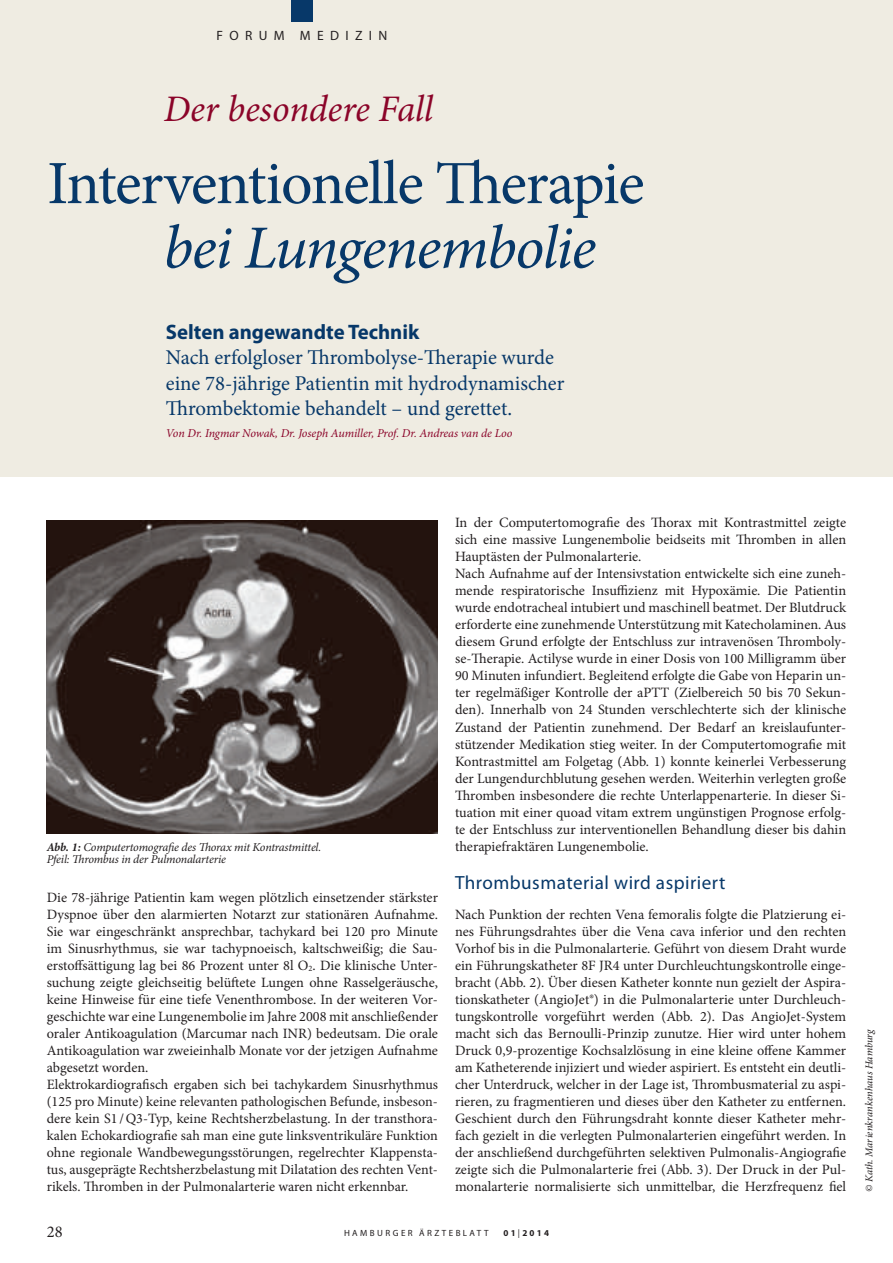
<style>
.page{position:relative;width:893px;height:1263px;background:#fff}
.page>*{position:absolute;margin:0;border:0;box-sizing:border-box;transform-origin:0 0}
.t1{font:61.5px "Minion Pro";letter-spacing:-.02em;color:#073869}
.t2{font:italic 61.5px "Minion Pro";letter-spacing:-.025em;color:#073869}
.t3{font:italic 37.5px "Minion Pro";letter-spacing:-.005em;color:#8b0429}
.t4{font:21px/25.5px "Minion Pro";color:#073869}
.t5{font:21px "Myriad Pro Bold OV OIXQOC";color:#073869}
.t6{font:19.2px "Myriad Pro Regular OV QIXQOC";letter-spacing:.025em;color:#073869}
.t7{font:16.5px "Minion Pro";color:#231f20}
.t8{font:14.25px/17px "Minion Pro";color:#231f20}
.t9{font:13.5px "Myriad Pro Regular OV QIXQOC";letter-spacing:.47em;color:#231f20}
.t10{font:italic 12px/12.8px "Minion Pro";letter-spacing:-.02em;color:#231f20}
.t11{font:italic 12px "Minion Pro";letter-spacing:-.005em;color:#8b0429}
.t12{font:italic 10.5px "Minion Pro";color:#231f20}
.t13{font:9px "Myriad Pro Regular OV QIXQOC";letter-spacing:.27em;color:#231f20}
.t14{font:9px "Myriad Pro Bold OV OIXQOC";letter-spacing:.25em;color:#231f20}
.s1{font-weight:700}
.s2{font-family:"Myriad Pro Regular OV QIXQOC"}
</style>
<div class="page">
<div style="left:0;top:0;width:893px;height:476px;background:#efece2"></div>
<div style="left:291px;top:0;width:22px;height:21px;background:#073869"></div>
<img style="left:47px;top:520px;width:391px;height:313px">
<p class="t9" style="left:217px;top:27px;width:172px">FORUM MEDIZIN</p>
<h2 class="t3" style="left:164px;top:86px;width:271px">Der besondere Fall</h2>
<h1 class="t1" style="left:47px;top:146px;width:599px">Interventionelle Therapie</h1>
<h1 class="t2" style="left:163px;top:210px;width:435px">bei Lungenembolie</h1>
<h3 class="t5" style="left:166px;top:319px;width:255px">Selten angewandte Technik</h3>
<h3 class="t4" style="left:166px;top:344px;width:400px">Nach erfolgloser Thrombolyse-Therapie wurde eine 78-jährige Patientin mit hydrodynamischer<br>Thrombektomie behandelt – und gerettet.</h3>
<p class="t11" style="left:166px;top:426px;width:348px">Von Dr. Ingmar Nowak, Dr. Joseph Aumiller, Prof. Dr. Andreas van de Loo</p>
<p class="t10" style="left:47px;top:840px;width:276px"><span class="s1">Abb. 1:</span> Computertomografie des Thorax mit Kontrastmittel.<br>Pfeil: Thrombus in der Pulmonalarterie</p>
<p class="t8" style="left:47px;top:888px;width:393px">Die 78-jährige Patientin kam wegen plötzlich einsetzender stärkster Dyspnoe über den alarmierten Notarzt zur stationären Aufnahme.<br>Sie war eingeschränkt ansprechbar, tachykard bei 120 pro Minute im Sinusrhythmus, sie war tachypnoeisch, kaltschweißig; die Sau&shy;erstoffsättigung lag bei 86 Prozent unter 8l O<sub>2</sub>. Die klinische Unter&shy;suchung zeigte gleichseitig belüftete Lungen ohne Rasselgeräusche, keine Hinweise für eine tiefe Venenthrombose. In der weiteren Vor&shy;geschichte war eine Lungenembolie im Jahre 2008 mit anschließender oraler Antikoagulation (Marcumar nach INR) bedeutsam. Die orale Antikoagulation war zweieinhalb Monate vor der jetzigen Aufnahme abgesetzt worden.<br>Elektrokardiografisch ergaben sich bei tachykardem Sinusrhythmus (125 pro Minute) keine relevanten pathologischen Befunde, insbeson&shy;dere kein S1 / Q3-Typ, keine Rechtsherzbelastung. In der transthora&shy;kalen Echokardiografie sah man eine gute linksventrikuläre Funktion ohne regionale Wandbewegungsstörungen, regelrechter Klappensta&shy;tus, ausgeprägte Rechtsherzbelastung mit Dilatation des rechten Vent&shy;rikels. Thromben in der Pulmonalarterie waren nicht erkennbar.</p>
<p class="t8" style="left:455px;top:514px;width:393px">In der Computertomografie des Thorax mit Kontrastmittel zeigte sich eine massive Lungenembolie beidseits mit Thromben in allen Hauptästen der Pulmonalarterie.<br>Nach Aufnahme auf der Intensivstation entwickelte sich eine zuneh&shy;mende respiratorische Insuffizienz mit Hypoxämie. Die Patientin wurde endotracheal intubiert und maschinell beatmet. Der Blutdruck erforderte eine zunehmende Unterstützung mit Katecholaminen. Aus diesem Grund erfolgte der Entschluss zur intravenösen Thromboly&shy;se-Therapie. Actilyse wurde in einer Dosis von 100 Milligramm über 90 Minuten infundiert. Begleitend erfolgte die Gabe von Heparin un&shy;ter regelmäßiger Kontrolle der aPTT (Zielbereich 50 bis 70 Sekun&shy;den). Innerhalb von 24 Stunden verschlechterte sich der klinische Zustand der Patientin zunehmend. Der Bedarf an kreislaufunter&shy;stützender Medikation stieg weiter. In der Computertomografie mit Kontrastmittel am Folgetag (Abb. 1) konnte keinerlei Verbesserung der Lungendurchblutung gesehen werden. Weiterhin verlegten große Thromben insbesondere die rechte Unterlappenarterie. In dieser Si&shy;tuation mit einer quoad vitam extrem ungünstigen Prognose erfolg&shy;te der Entschluss zur interventionellen Behandlung dieser bis dahin therapiefraktären Lungenembolie.</p>
<h3 class="t6" style="left:455px;top:871px;width:272px">THROMBUSMATERIAL WIRD ASPIRIERT</h3>
<p class="t8" style="left:455px;top:905px;width:393px;text-align:justify">Nach Punktion der rechten Vena femoralis folgte die Platzierung ei&shy;nes Führungsdrahtes über die Vena cava inferior und den rechten Vorhof bis in die Pulmonalarterie. Geführt von diesem Draht wurde ein Führungskatheter 8F JR4 unter Durchleuchtungskontrolle einge&shy;bracht (Abb. 2). Über diesen Katheter konnte nun gezielt der Aspira&shy;tionskatheter (AngioJet®) in die Pulmonalarterie unter Durchleuch&shy;tungskontrolle vorgeführt werden (Abb. 2). Das AngioJet-System macht sich das Bernoulli-Prinzip zunutze. Hier wird unter hohem Druck 0,9-prozentige Kochsalzlösung in eine kleine offene Kammer am Katheterende injiziert und wieder aspiriert. Es entsteht ein deutli&shy;cher Unterdruck, welcher in der Lage ist, Thrombusmaterial zu aspi&shy;rieren, zu fragmentieren und dieses über den Katheter zu entfernen.<br>Geschient durch den Führungsdraht konnte dieser Katheter mehr&shy;fach gezielt in die verlegten Pulmonalarterien eingeführt werden. In der anschließend durchgeführten selektiven Pulmonalis-Angiografie zeigte sich die Pulmonalarterie frei (Abb. 3). Der Druck in der Pul&shy;monalarterie normalisierte sich unmittelbar, die Herzfrequenz fiel</p>
<p class="t7" style="left:47px;top:1221px;width:17px">28</p>
<p class="t13" style="left:344px;top:1227px;width:146px">HAMBURGER ÄRZTEBLATT</p>
<p class="t14" style="left:503px;top:1227px;width:47px">01<span class="s2">|</span>2014</p>
<p class="t12" style="left:863px;top:1192px;width:165px;rotate:-90deg">© Kath. Marienkrankenhaus Hamburg</p>
</div>
